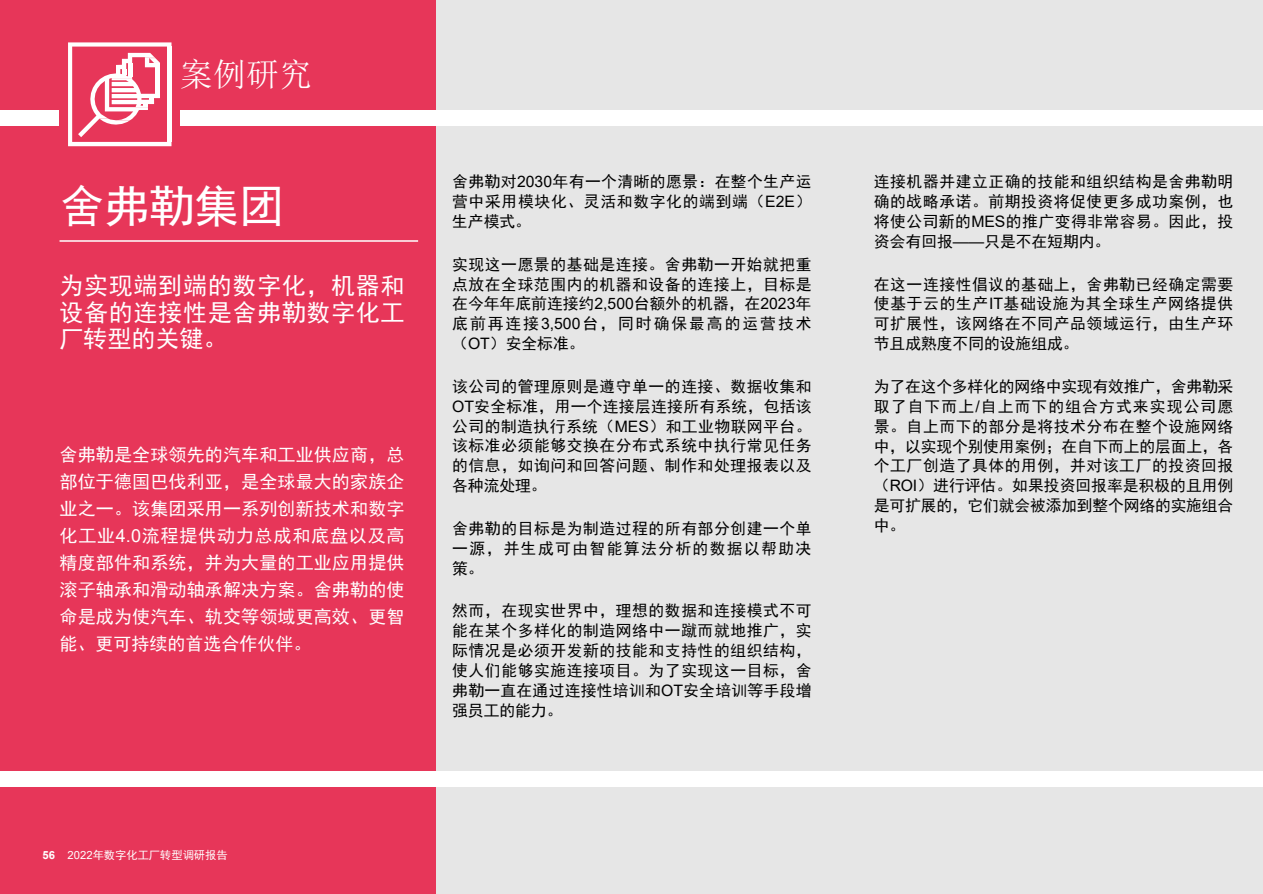
<style>
.page{position:relative;width:1263px;height:894px;background:#fff}
.page>*{position:absolute;margin:0;border:0;box-sizing:border-box;transform-origin:0 0}
.t1{font:45px "Sim Hei";letter-spacing:-.005em;color:#fff}
.t2{font:33px "Sim Sun";color:#fff}
.t3{font:24px/26.4px "Sim Hei";letter-spacing:.025em;color:#fff;text-align:justify}
.t4{font:18px/27px "Sim Hei";letter-spacing:.01em;color:#fff;text-align:justify}
.t5{font:15.75px/19.8px "Sim Hei";letter-spacing:.035em;color:#000;text-align:justify}
.t6{font:11.25px "Sim Hei";color:#fff}
.s1{font-family:"Arial"}
.s2{font-family:"Arial";font-weight:700}
</style>
<div class="page">
<div style="left:435px;top:787px;width:828px;height:106px;background:#e6e6e6"></div>
<div style="left:435px;top:126px;width:828px;height:644px;background:#e6e6e6"></div>
<div style="left:435px;top:0;width:828px;height:110px;background:#e6e6e6"></div>
<div style="left:0;top:126px;width:435px;height:644px;background:#e73659"></div>
<div style="left:0;top:0;width:435px;height:110px;background:#e73659"></div>
<div style="left:0;top:787px;width:435px;height:106px;background:#e73659"></div>
<hr style="left:60px;top:240px;width:358px;height:2px;background:#fff">
<div style="left:59px;top:34px;width:121px;height:121px;background:#e73659"></div>
<svg style="left:68px;top:42px;width:104px;height:104px"></svg>
<p class="t2" style="left:180px;top:58px;width:134px">案例研究</p>
<p class="t1" style="left:60px;top:183px;width:226px">舍弗勒集团</p>
<p class="t3" style="left:60px;top:272px;width:347px">为实现端到端的数字化，机器和设备的连接性是舍弗勒数字化工厂转型的关键。</p>
<p class="t4" style="left:60px;top:440px;width:347px">舍弗勒是全球领先的汽车和工业供应商，总部位于德国巴伐利亚，是全球最大的家族企业之一。该集团采用一系列创新技术和数字化工业<span class="s1">4.0</span>流程提供动力总成和底盘以及高精度部件和系统，并为大量的工业应用提供滚子轴承和滑动轴承解决方案。舍弗勒的使命是成为使汽车、轨交等领域更高效、更智能、更可持续的首选合作伙伴。</p>
<p class="t5" style="left:452px;top:172px;width:361px">舍弗勒对<span class="s1">2030</span>年有一个清晰的愿景：在整个生产运营中采用模块化、灵活和数字化的端到端（<span class="s1">E2E</span>）生产模式。</p>
<p class="t5" style="left:452px;top:254px;width:361px">实现这一愿景的基础是连接。舍弗勒一开始就把重点放在全球范围内的机器和设备的连接上，目标是在今年年底前连接约<span class="s1">2,500</span>台额外的机器，在<span class="s1">2023</span>年底前再连接<span class="s1">3,500</span>台，同时确保最高的运营技术（<span class="s1">OT</span>）安全标准。</p>
<p class="t5" style="left:452px;top:376px;width:361px">该公司的管理原则是遵守单一的连接、数据收集和<span class="s1">OT</span>安全标准，用一个连接层连接所有系统，包括该公司的制造执行系统（<span class="s1">MES</span>）和工业物联网平台。该标准必须能够交换在分布式系统中执行常见任务的信息，如询问和回答问题、制作和处理报表以及各种流处理。</p>
<p class="t5" style="left:452px;top:518px;width:361px">舍弗勒的目标是为制造过程的所有部分创建一个单一源，并生成可由智能算法分析的数据以帮助决策。</p>
<p class="t5" style="left:452px;top:600px;width:361px">然而，在现实世界中，理想的数据和连接模式不可能在某个多样化的制造网络中一蹴而就地推广，实际情况是必须开发新的技能和支持性的组织结构，使人们能够实施连接项目。为了实现这一目标，舍弗勒一直在通过连接性培训和<span class="s1">OT</span>安全培训等手段增强员工的能力。</p>
<p class="t6" style="left:43px;top:848px;width:187px"><span class="s2">56</span> <span class="s1">2022</span>年数字化工厂转型调研报告</p>
<p class="t5" style="left:874px;top:172px;width:361px">连接机器并建立正确的技能和组织结构是舍弗勒明确的战略承诺。前期投资将促使更多成功案例，也将使公司新的<span class="s1">MES</span>的推广变得非常容易。因此，投资会有回报<span class="s1">——</span>只是不在短期内。</p>
<p class="t5" style="left:874px;top:274px;width:361px">在这一连接性倡议的基础上，舍弗勒已经确定需要使基于云的生产<span class="s1">IT</span>基础设施为其全球生产网络提供可扩展性，该网络在不同产品领域运行，由生产环节且成熟度不同的设施组成。</p>
<p class="t5" style="left:874px;top:376px;width:361px">为了在这个多样化的网络中实现有效推广，舍弗勒采取了自下而上<span class="s1">/</span>自上而下的组合方式来实现公司愿景。自上而下的部分是将技术分布在整个设施网络中，以实现个别使用案例；在自下而上的层面上，各个工厂创造了具体的用例，并对该工厂的投资回报（<span class="s1">ROI</span>）进行评估。如果投资回报率是积极的且用例是可扩展的，它们就会被添加到整个网络的实施组合中。</p>
</div>
